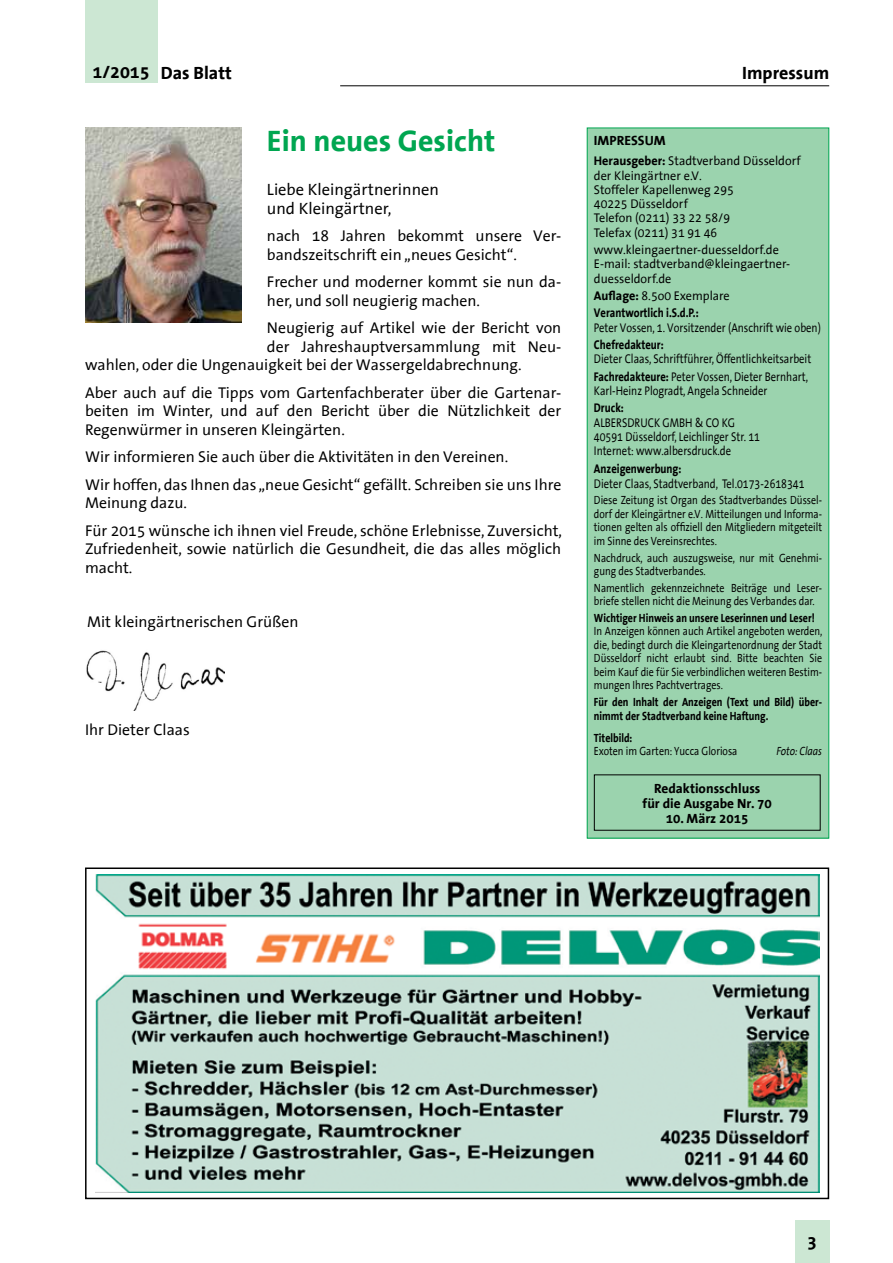
<style>
.page{position:relative;width:893px;height:1263px;background:#fff}
.page>*{position:absolute;margin:0;border:0;box-sizing:border-box;transform-origin:0 0}
.t1{font:700 30px "The Sans Office";color:#00a651}
.t2{font:700 18px "The Sans Office";color:#000}
.t3{font:16.5px/18.8px "The Sans Office";color:#000}
.t4{font:15.75px/18.8px "The Sans Office";color:#000}
.t5{font:700 13.5px/15px "The Sans Office";color:#000;text-align:center}
.t6{font:12.75px/14.2px "The Sans Office";color:#000;scale:.83 1}
.t7{font:12.75px/14.2px "The Sans Office";color:#000;scale:.96 1}
.t8{font:700 12.75px/17.4px "The Sans Office";color:#000;scale:.96 1}
.t9{font:700 12.75px "The Sans Office";color:#000;scale:.83 1}
.t10{font:12px/13.5px "The Sans Office";color:#000;text-align:justify;scale:.83 1}
.t11{font:700 12px/13.5px "The Sans Office";color:#000;scale:.83 1}
.t12{font:italic 12px "The Sans Office";color:#000;scale:.83 1}
.s1{font-weight:700}
.s2{font-weight:400}
</style>
<div class="page">
<div style="left:85px;top:0;width:72px;height:83px;background:#cce7d3"></div>
<div style="left:795px;top:1220px;width:34px;height:43px;background:#cce7d3"></div>
<hr style="left:340px;top:85px;width:489px;height:1px;background:#000">
<img style="left:95px;top:874px;width:724px;height:318px">
<div style="left:85px;top:867px;width:744px;height:332px;border:2px solid #000"></div>
<img style="left:86px;top:650px;width:139px;height:60px">
<div style="left:587px;top:128px;width:242px;height:710px;background:#9bd3ae"></div>
<div style="left:587px;top:128px;width:242px;height:710px;border:1px solid #00a651"></div>
<div style="left:594px;top:774px;width:227px;height:57px;border:1px solid #000"></div>
<img style="left:85px;top:128px;width:156px;height:194px">
<p class="t2" style="left:93px;top:63px;width:141px">1/2015 Das Blatt</p>
<h1 class="t1" style="left:267px;top:124px;width:230px">Ein neues Gesicht</h1>
<p class="t3" style="left:267px;top:181px;width:174px">Liebe Kleingärtnerinnen und Kleingärtner,</p>
<p class="t4" style="left:267px;top:227px;width:296px">nach 18 Jahren bekommt unsere Ver&shy;bandszeitschrift ein „neues Gesicht“.</p>
<p class="t4" style="left:267px;top:273px;width:296px">Frecher und moderner kommt sie nun da&shy;her, und soll neugierig machen.</p>
<p class="t4" style="left:267px;top:319px;width:296px">Neugierig auf Artikel wie der Bericht von</p>
<p class="t4" style="left:267px;top:337px;width:296px">der Jahreshauptversammlung mit Neu-</p>
<p class="t4" style="left:85px;top:356px;width:438px">wahlen, oder die Ungenauigkeit bei der Wassergeldabrechnung.</p>
<p class="t4" style="left:85px;top:383px;width:478px;text-align:justify">Aber auch auf die Tipps vom Gartenfachberater über die Gartenar&shy;beiten im Winter, und auf den Bericht über die Nützlichkeit der Regenwürmer in unseren Kleingärten.</p>
<p class="t4" style="left:85px;top:444px;width:478px;line-height:27.3px">Wir informieren Sie auch über die Aktivitäten in den Vereinen.<br>Wir hoffen, das Ihnen das „neue Gesicht“ gefällt. Schreiben sie uns Ihre</p>
<p class="t4" style="left:85px;top:490px;width:478px;line-height:27.3px">Meinung dazu.<br>Für 2015 wünsche ich ihnen viel Freude, schöne Erlebnisse, Zuversicht,</p>
<p class="t4" style="left:85px;top:540px;width:478px">Zufriedenheit, sowie natürlich die Gesundheit, die das alles möglich macht.</p>
<p class="t4" style="left:87px;top:613px;width:213px">Mit kleingärtnerischen Grüßen</p>
<p class="t4" style="left:85px;top:721px;width:106px">Ihr Dieter Claas</p>
<p class="t2" style="left:742px;top:63px;width:88px">Impressum</p>
<p class="t5" style="left:594px;top:133px;width:73px">IMPRESSUM</p>
<p class="t7" style="left:594px;top:154px;width:217px"><span class="s1">Herausgeber:</span> Stadtverband Düsseldorf der Kleingärtner e.V.<br>Stoffeler Kapellenweg 295<br>40225 Düsseldorf<br>Telefon (0211) 33 22 58/9<br>Telefax (0211) 31 91 46</p>
<p class="t7" style="left:594px;top:243px;width:206px">www.kleingaertner-duesseldorf.de<br>E-mail: stadtverband@kleingaertner&shy;duesseldorf.de</p>
<p class="t8" style="left:594px;top:287px;width:143px">Auflage: <span class="s2">8.5o0 Exemplare<br></span>Verantwortlich i.S.d.P.:</p>
<p class="t6" style="left:594px;top:321px;width:275px">Peter Vossen, 1. Vorsitzender (Anschrift wie oben)</p>
<p class="t9" style="left:594px;top:338px;width:86px">Chefredakteur:</p>
<p class="t6" style="left:594px;top:351px;width:263px;line-height:17.4px">Dieter Claas, Schriftführer, Öffentlichkeitsarbeit<br><span class="s1">Fachredakteure:</span> Peter Vossen, Dieter Bernhart,</p>
<p class="t6" style="left:594px;top:384px;width:211px">Karl-Heinz Plogradt, Angela Schneider</p>
<p class="t9" style="left:594px;top:401px;width:38px">Druck:</p>
<p class="t6" style="left:594px;top:416px;width:202px">ALBERSDRUCK GMBH &amp; CO KG<br>40591 Düsseldorf, Leichlinger Str. 11<br>Internet: www.albersdruck.de</p>
<p class="t9" style="left:594px;top:462px;width:107px">Anzeigenwerbung:</p>
<p class="t6" style="left:594px;top:477px;width:255px">Dieter Claas, Stadtverband, Tel.0173-2618341</p>
<p class="t10" style="left:594px;top:494px;width:276px">Diese Zeitung ist Organ des Stadtverbandes Düssel&shy;dorf der Kleingärtner e.V. Mitteilungen und Informa&shy;tionen gelten als offiziell den Mitgliedern mitgeteilt im Sinne des Vereinsrechtes.</p>
<p class="t10" style="left:594px;top:551px;width:276px">Nachdruck, auch auszugsweise, nur mit Genehmi&shy;gung des Stadtverbandes.</p>
<p class="t10" style="left:594px;top:581px;width:276px">Namentlich gekennzeichnete Beiträge und Leser&shy;briefe stellen nicht die Meinung des Verbandes dar.</p>
<p class="t11" style="left:594px;top:611px;width:267px">Wichtiger Hinweis an unsere Leserinnen und Leser!</p>
<p class="t10" style="left:594px;top:625px;width:277px">In Anzeigen können auch Artikel angeboten werden, die, bedingt durch die Kleingartenordnung der Stadt Düsseldorf nicht erlaubt sind. Bitte beachten Sie beim Kauf die für Sie verbindlichen weiteren Bestim&shy;mungen Ihres Pachtvertrages.</p>
<p class="t11" style="left:594px;top:696px;width:276px">Für den Inhalt der Anzeigen (Text und Bild) über&shy;nimmt der Stadtverband keine Haftung.</p>
<p class="t11" style="left:594px;top:731px;width:48px">Titelbild:</p>
<p class="t10" style="left:594px;top:745px;width:174px">Exoten im Garten: Yucca Gloriosa</p>
<p class="t12" style="left:776px;top:745px;width:56px">Foto: Claas</p>
<p class="t5" style="left:643px;top:781px;width:131px">Redaktionsschluss<br>für die Ausgabe Nr. 70</p>
<p class="t5" style="left:666px;top:811px;width:84px">10. März 2015</p>
<p class="t2" style="left:807px;top:1233px;width:11px">3</p>
</div>
